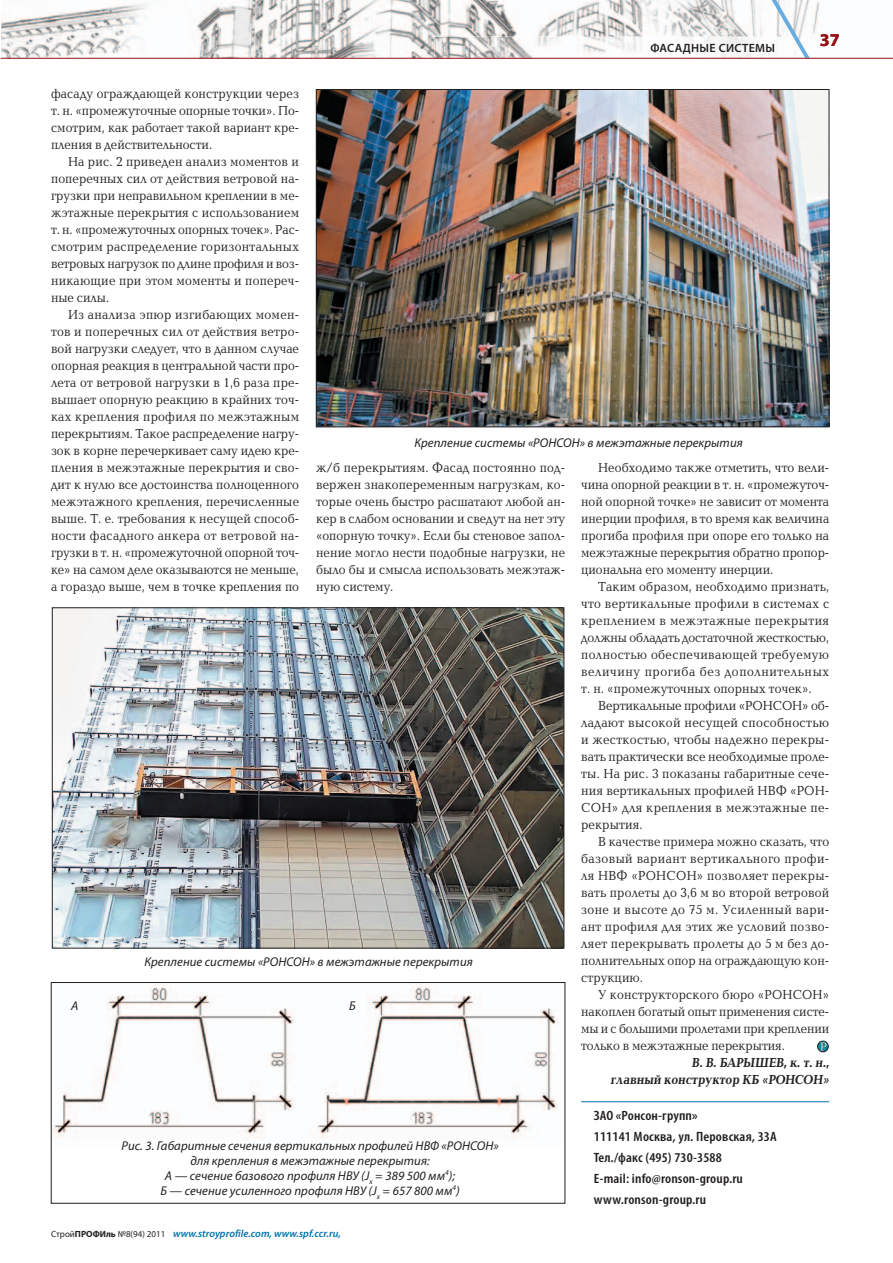
<style>
.page{position:relative;width:893px;height:1263px;background:#fff}
.page>*{position:absolute;margin:0;border:0;box-sizing:border-box;transform-origin:0 0}
.t1{font:700 18px "Myriad Pro";color:#941114}
.t2{font:13.5px/17px "Baltica C";letter-spacing:.005em;color:#231f20;text-align:justify;scale:.9 1}
.t3{font:13.5px/17px "Baltica C";letter-spacing:.005em;color:#231f20;text-align:justify;scale:.91 1}
.t4{font:600 condensed 13.5px/20.9px "Myriad Pro";letter-spacing:.01em;color:#231f20;scale:1.1 1}
.t5{font:700 13.5px/17px "Baltica C";color:#231f20;text-align:right;scale:.9 1}
.t6{font:italic 12.75px/15px "Myriad Pro";letter-spacing:.005em;color:#231f20;text-align:center}
.t7{font:600 12px "Myriad Pro";letter-spacing:.025em;color:#231f20}
.t8{font:italic 600 10.5px "Myriad Pro";color:#0073ae}
.s1{font-weight:400;font-style:normal;font-size:9px;color:#231f20}
.s2{font-weight:700;font-style:normal;font-size:9px;color:#231f20}
</style>
<div class="page">
<img style="left:1px;top:0;width:892px;height:58px">
<img style="left:434px;top:37px;width:328px;height:21px">
<svg style="left:762px;top:0;width:48px;height:58px"></svg>
<hr style="left:1px;top:58px;width:892px;height:1px;background:#941114">
<img style="left:318px;top:91px;width:509px;height:334px">
<img style="left:54px;top:609px;width:508px;height:337px">
<img style="left:53px;top:984px;width:508px;height:156px">
<div style="left:51px;top:982px;width:514px;height:221px;border:1px solid #231f20"></div>
<hr style="left:581px;top:1101px;width:248px;height:1px;background:#0073ae">
<div style="left:817px;top:1041px;width:11px;height:11px;border:1px solid #231f20;border-radius:50%"></div>
<svg style="left:820px;top:1042px;width:7px;height:9px"></svg>
<p class="t7" style="left:650px;top:44px;width:126px">ФАСАДНЫЕ СИСТЕМЫ</p>
<h1 class="t1" style="left:820px;top:33px;width:21px">37</h1>
<p class="t2" style="left:51px;top:86px;width:277px">фасаду ограждающей конструкции через т. н. «промежуточные опорные точки». По&shy;смотрим, как работает такой вариант кре&shy;пления в действительности.</p>
<p class="t2" style="left:51px;top:154px;width:277px;text-indent:17px">На рис. 2 приведен анализ моментов и поперечных сил от действия ветровой на&shy;грузки при неправильном креплении в ме&shy;жэтажные перекрытия с использованием т. н. «промежуточных опорных точек». Рас&shy;смотрим распределение горизонтальных ветровых нагрузок по длине профиля и воз&shy;никающие при этом моменты и попереч&shy;ные силы.</p>
<p class="t2" style="left:51px;top:307px;width:277px;text-indent:17px">Из анализа эпюр изгибающих момен&shy;тов и поперечных сил от действия ветро&shy;вой нагрузки следует, что в данном случае опорная реакция в центральной части про&shy;лета от ветровой нагрузки в 1,6 раза пре&shy;вышает опорную реакцию в крайних точ&shy;ках крепления профиля по межэтажным перекрытиям. Такое распределение нагру&shy;зок в корне перечеркивает саму идею кре&shy;пления в межэтажные перекрытия и сво&shy;дит к нулю все достоинства полноценного межэтажного крепления, перечисленные выше. Т. е. требования к несущей способ&shy;ности фасадного анкера от ветровой на&shy;грузки в т. н. «промежуточной опорной точ&shy;ке» на самом деле оказываются не меньше, а гораздо выше, чем в точке крепления по</p>
<p class="t6" style="left:414px;top:436px;width:330px">Крепление системы «РОНСОН» в межэтажные перекрытия</p>
<p class="t2" style="left:316px;top:460px;width:278px">ж/б перекрытиям. Фасад постоянно под&shy;вержен знакопеременным нагрузкам, ко&shy;торые очень быстро расшатают любой ан&shy;кер в слабом основании и сведут на нет эту «опорную точку». Если бы стеновое запол&shy;нение могло нести подобные нагрузки, не было бы и смысла использовать межэтаж&shy;ную систему.</p>
<p class="t2" style="left:581px;top:460px;width:277px;text-indent:17px">Необходимо также отметить, что вели&shy;чина опорной реакции в т. н. «промежуточ&shy;ной опорной точке» не зависит от момента инерции профиля, в то время как величина прогиба профиля при опоре его только на межэтажные перекрытия обратно пропор&shy;циональна его моменту инерции.</p>
<p class="t2" style="left:581px;top:580px;width:277px;text-indent:17px">Таким образом, необходимо признать, что вертикальные профили в системах с креплением в межэтажные перекрытия должны обладать достаточной жесткостью, полностью обеспечивающей требуемую величину прогиба без дополнительных т. н. «промежуточных опорных точек».</p>
<p class="t3" style="left:581px;top:699px;width:274px;text-indent:17px">Вертикальные профили «РОНСОН» об&shy;ладают высокой несущей способностью и жесткостью, чтобы надежно перекры&shy;вать практически все необходимые проле&shy;ты. На рис. 3 показаны габаритные сече&shy;ния вертикальных профилей НВФ «РОН-СОН» для крепления в межэтажные пе&shy;рекрытия.</p>
<p class="t2" style="left:581px;top:835px;width:277px;text-indent:17px">В качестве примера можно сказать, что базовый вариант вертикального профи&shy;ля НВФ «РОНСОН» позволяет перекры&shy;вать пролеты до 3,6 м во второй ветровой зоне и высоте до 75 м. Усиленный вари&shy;ант профиля для этих же условий позво&shy;ляет перекрывать пролеты до 5 м без до&shy;полнительных опор на ограждающую кон&shy;струкцию.</p>
<p class="t2" style="left:581px;top:988px;width:277px;text-indent:17px">У конструкторского бюро «РОНСОН» накоплен богатый опыт применения систе&shy;мы и с большими пролетами при креплении только в межэтажные перекрытия.</p>
<p class="t5" style="left:611px;top:1056px;width:246px">В. В. БАРЫШЕВ, к. т. н.,<br>главный конструктор КБ «РОНСОН»</p>
<p class="t6" style="left:144px;top:955px;width:330px">Крепление системы «РОНСОН» в межэтажные перекрытия</p>
<p class="t6" style="left:71px;top:999px;width:9px">А</p>
<p class="t6" style="left:349px;top:999px;width:8px">Б</p>
<p class="t6" style="left:122px;top:1139px;width:379px">Рис. 3. Габаритные сечения вертикальных профилей НВФ «РОНСОН» для крепления в межэтажные перекрытия:<br>А — сечение базового профиля НВУ (J<sub>x</sub> = 389 500 мм<sup>4</sup>);<br>Б — сечение усиленного профиля НВУ (J<sub>x</sub> = 657 800 мм<sup>4</sup>)</p>
<p class="t8" style="left:51px;top:1230px;width:291px"><span class="s1">Cтрой</span><span class="s2">ПРОФИль</span> <span class="s1">№8(94) 2011</span> www.stroyprofile.com, www.spf.ccr.ru,</p>
<p class="t4" style="left:594px;top:1106px;width:168px">ЗАО «Ронсон-групп»<br>111141 Москва, ул. Перовская, 33А<br>Тел./факс (495) 730-3588<br>E-mail: info@ronson-group.ru www.ronson-group.ru</p>
</div>
